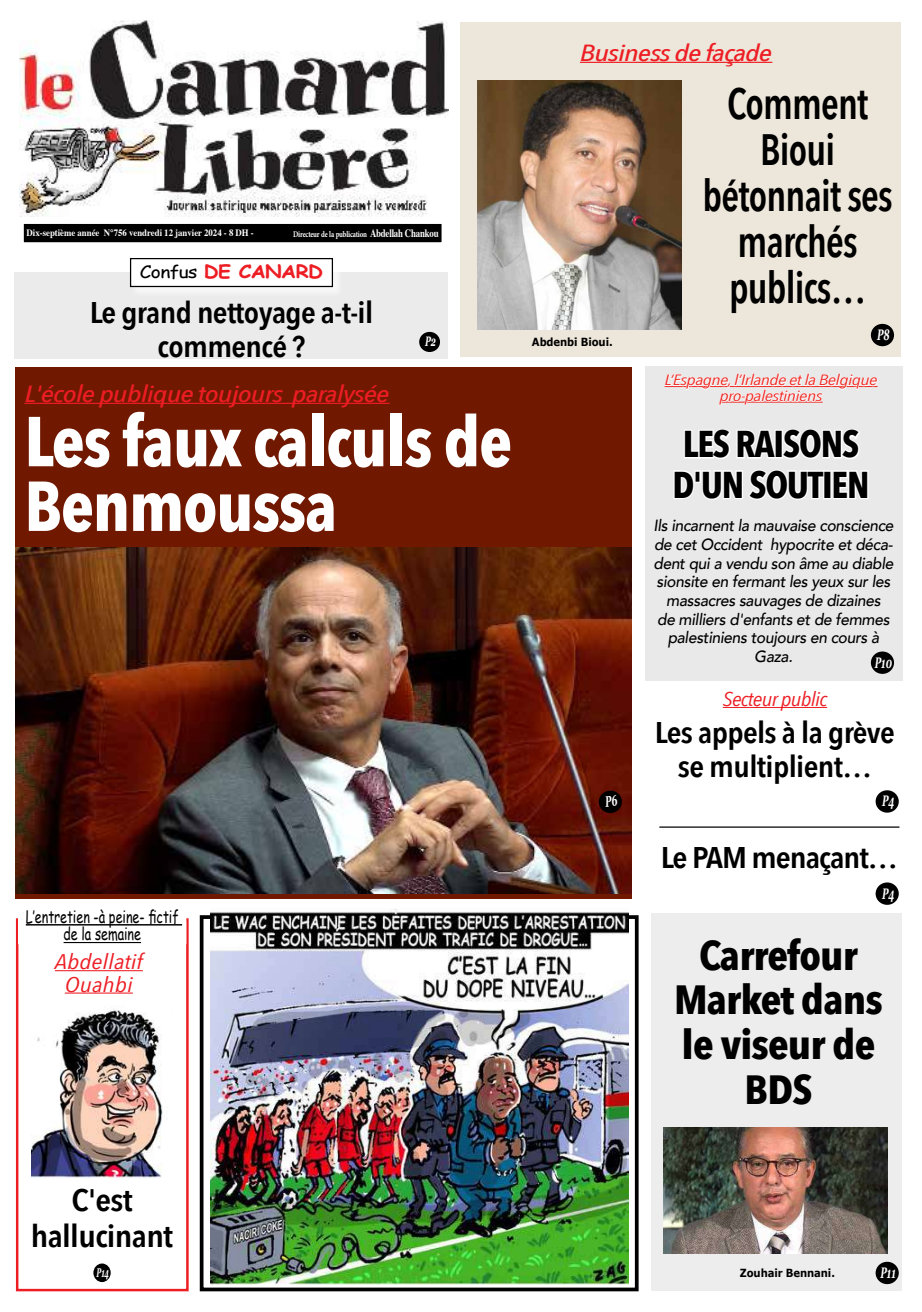
<style>
.page{position:relative;width:922px;height:1312px;background:#fff}
.page>*{position:absolute;margin:0;border:0;box-sizing:border-box;transform-origin:0 0}
.t1{font:700 69.75px/64.6px "Avenir Next Condensed";letter-spacing:-.02em;color:#fff}
.t2{font:600 43.75px/46px "Avenir Next Condensed";letter-spacing:-.02em;color:#000;text-align:center;scale:.9 1}
.t3{font:700 40.75px/44.8px "Avenir Next Condensed";letter-spacing:-.02em;color:#000;text-align:center;scale:1.07 1}
.t4{font:700 37.25px/40.6px "Avenir Next Condensed";letter-spacing:-.03em;color:#000}
.t5{font:600 31.12px/36.2px "Avenir Next Condensed";letter-spacing:-.02em;color:#000;text-align:center;scale:1.13 1}
.t6{font:600 29.88px/33.5px "Avenir Next Condensed";letter-spacing:-.02em;color:#000;text-align:center;scale:1.1 1}
.t7{font:600 29.88px "Avenir Next Condensed";letter-spacing:-.02em;color:#000;scale:1.12 1}
.t8{font:italic 500 23.25px "Avenir Next Condensed";letter-spacing:-.03em;color:#ed1d24;scale:1.33 1}
.t9{font:italic 21.12px/22.4px "Avenir Next Condensed";color:#ed1d24;text-align:center;scale:1.25 1}
.t10{font:italic 19.88px "Avenir Next Condensed";letter-spacing:-.03em;color:#ed1d24;scale:1.16 1}
.t11{font:700 18.12px "Comic Sans MS";letter-spacing:-.03em;color:#ed1d24;scale:1.13 1}
.t12{font:17.12px/17.9px "Comic Sans MS";color:#000;text-align:center;scale:.73 1}
.t13{font:italic 500 16.12px/18.6px "Avenir";letter-spacing:-.02em;color:#000;text-align:center;scale:.96 1}
.t14{font:italic 700 15.25px "Georgia";color:#fff;scale:.59 1}
.t15{font:italic 14.88px/15.6px "Avenir Next Condensed";letter-spacing:-.03em;color:#ee2a24;text-align:center;scale:1.35 1}
.t16{font:italic 700 13.75px "Georgia";color:#fff;scale:.59 1}
.t17{font:italic 700 12.62px "Georgia";color:#fff;scale:.53 1}
.t18{font:700 12.12px "Adobe Arabic";letter-spacing:-.02em;color:#fff;scale:.78 1}
.t19{font:700 11.12px "Verdana";letter-spacing:-.01em;color:#000;scale:.9 1}
.t20{font:700 9.62px "Times";color:#fff;scale:.91 1}
.s1{font-family:"Times";font-size:11.25px}
.s2{font-weight:400;font-size:16.88px;color:#000}
</style>
<div class="page">
<div style="left:650px;top:913px;width:251px;height:377px;background:#ededee"></div>
<div style="left:645px;top:366px;width:257px;height:314px;background:#e9e9ea"></div>
<div style="left:16px;top:367px;width:616px;height:530px;background:#701800"></div>
<img style="left:16px;top:547px;width:615px;height:346px">
<img style="left:20px;top:21px;width:428px;height:196px">
<div style="left:23px;top:223px;width:419px;height:20px;background:#000"></div>
<div style="left:23px;top:223px;width:419px;height:20px;border:1px solid #fff"></div>
<div style="left:460px;top:22px;width:440px;height:335px;background:#ede6da"></div>
<div style="left:870px;top:324px;width:23px;height:22px;background:#000;border-radius:50%"></div>
<div style="left:870px;top:651px;width:23px;height:22px;background:#000;border-radius:50%"></div>
<div style="left:15px;top:272px;width:433px;height:86px;background:#ebebec"></div>
<div style="left:131px;top:259px;width:212px;height:38px;background:#fff;opacity:.65"></div>
<div style="left:130px;top:258px;width:202px;height:28px;background:#fff"></div>
<div style="left:130px;top:258px;width:203px;height:29px;border:1px solid #000"></div>
<div style="left:419px;top:332px;width:21px;height:20px;background:#000;border-radius:50%"></div>
<div style="left:200px;top:915px;width:438px;height:375px;border:4px solid #000"></div>
<div style="left:16px;top:918px;width:173px;height:372px;border:2px solid #ed1d24"></div>
<div style="left:19px;top:907px;width:167px;height:36px;background:#fff"></div>
<hr style="left:26px;top:923px;width:156px;height:2px;background:#000">
<div style="left:93px;top:1263px;width:18px;height:18px;background:#000;border-radius:50%"></div>
<div style="left:875px;top:790px;width:23px;height:22px;background:#000;border-radius:50%"></div>
<div style="left:875px;top:882px;width:23px;height:22px;background:#000;border-radius:50%"></div>
<div style="left:875px;top:1261px;width:23px;height:22px;background:#000;border-radius:50%"></div>
<svg style="left:664px;top:374px;width:214px;height:31px"></svg>
<svg style="left:684px;top:429px;width:176px;height:30px"></svg>
<svg style="left:674px;top:470px;width:148px;height:30px"></svg>
<div style="left:822px;top:470px;width:9px;height:29px;border:3px solid #fff"></div>
<svg style="left:831px;top:470px;width:38px;height:29px"></svg>
<hr style="left:24px;top:402px;width:365px;height:2px;background:#ed1d24">
<hr style="left:55px;top:969px;width:88px;height:2px;background:#ed1d24">
<hr style="left:65px;top:992px;width:68px;height:1px;background:#ed1d24">
<hr style="left:722px;top:706px;width:105px;height:1px;background:#ed1d24">
<hr style="left:580px;top:62px;width:192px;height:1px;background:#ed1d24">
<hr style="left:659px;top:826px;width:240px;height:1px;background:#000">
<img style="left:663px;top:1127px;width:224px;height:125px">
<img style="left:477px;top:81px;width:204px;height:248px">
<img style="left:210px;top:909px;width:418px;height:374px">
<img style="left:32px;top:1009px;width:131px;height:169px">
<svg style="left:598px;top:789px;width:24px;height:24px"></svg>
<p class="t20" style="left:27px;top:223px;width:251px">Dix-septième année N°756 vendredi 12 janvier 2024 - 8 DH -</p>
<p class="t18" style="left:293px;top:225px;width:188px">Directeur de la publication <span class="s1">Abdellah Chankou</span></p>
<p class="t11" style="left:140px;top:257px;width:163px"><span class="s2">Confus</span> DE CANARD</p>
<h3 class="t6" style="left:90px;top:295px;width:259px">Le grand nettoyage a-t-il commencé ?</h3>
<p class="t16" style="left:425px;top:331px;width:20px">P2</p>
<h3 class="t8" style="left:24px;top:379px;width:276px">L'école publique toujours paralysée</h3>
<h1 class="t1" style="left:24px;top:409px;width:489px">Les faux calculs de<br>Benmoussa</h1>
<p class="t12" style="left:26px;top:906px;width:211px">L’entretien -à peine- fictif de la semaine</p>
<h3 class="t9" style="left:55px;top:950px;width:72px">Abdellatif<br>Ouahbi</h3>
<h3 class="t8" style="left:580px;top:38px;width:146px">Business de façade</h3>
<p class="t19" style="left:532px;top:335px;width:91px">Abdenbi Bioui.</p>
<h2 class="t2" style="left:702px;top:79px;width:213px">Comment<br>Bioui bétonnait ses marchés publics…</h2>
<p class="t14" style="left:877px;top:323px;width:23px">P8</p>
<p class="t15" style="left:664px;top:372px;width:159px">L’Espagne, l’Irlande et la Belgique pro-palestiniens</p>
<h3 class="t4" style="left:672px;top:423px;width:199px">LES RAISONS<br>D'UN SOUTIEN</h3>
<p class="t13" style="left:653px;top:516px;width:251px">Ils incarnent la mauvaise conscience de cet Occident hypocrite et déca&shy;dent qui a vendu son âme au diable sionsite en fermant les yeux sur les massacres sauvages de dizaines<br>de milliers d'enfants et de femmes palestiniens toujours en cours à<br>Gaza.</p>
<p class="t14" style="left:874px;top:650px;width:31px">P10</p>
<p class="t10" style="left:722px;top:687px;width:91px">Secteur public</p>
<h3 class="t6" style="left:654px;top:714px;width:220px">Les appels à la grève se multiplient…</h3>
<p class="t14" style="left:881px;top:789px;width:22px">P4</p>
<h3 class="t7" style="left:660px;top:831px;width:213px">Le PAM menaçant…</h3>
<p class="t14" style="left:881px;top:881px;width:22px">P4</p>
<h3 class="t3" style="left:673px;top:932px;width:197px">Carrefour<br>Market dans le viseur de<br>BDS</h3>
<h3 class="t5" style="left:31px;top:1180px;width:127px">C'est hallucinant</h3>
<p class="t17" style="left:96px;top:1262px;width:25px">P14</p>
<p class="t19" style="left:739px;top:1265px;width:107px">Zouhair Bennani.</p>
<p class="t14" style="left:880px;top:1260px;width:27px">P11</p>
</div>
